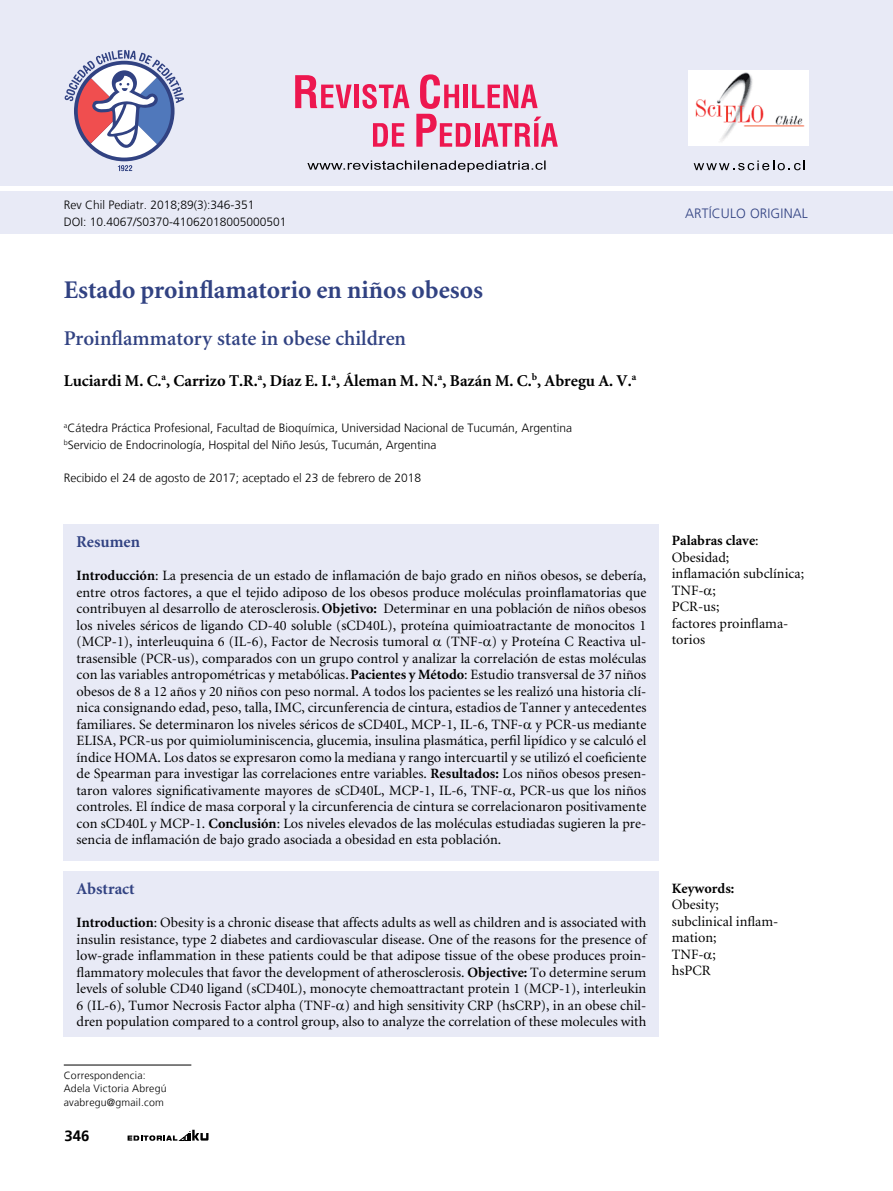
<style>
.page{position:relative;width:893px;height:1191px;background:#fff}
.page>*{position:absolute;margin:0;border:0;box-sizing:border-box;transform-origin:0 0}
.t1{font:700 25.5px "Minion";color:#314282}
.t2{font:600 21px "Minion";color:#314282}
.t3{font:700 16.5px "Minion";color:#000}
.t4{font:700 16.5px "Minion";color:#314282}
.t5{font:700 15px "Frutiger LT";color:#000}
.t6{font:14.25px/16.5px "Minion";color:#000}
.t7{font:700 14.25px "Minion";color:#000}
.t8{font:300 13.5px "Frutiger LT";letter-spacing:.01em;color:#314282}
.t9{font:300 12px/16.5px "Frutiger LT";color:#000}
.t10{font:300 10.5px/13.5px "Frutiger LT";letter-spacing:.02em;color:#000}
.s1{font-weight:700}
</style>
<div class="page">
<svg style="left:128px;top:1129px;width:81px;height:11px"></svg>
<div style="left:0;top:192px;width:893px;height:42px;background:#e8eaf6"></div>
<div style="left:0;top:0;width:893px;height:186px;background:#e8eaf6"></div>
<svg style="left:694px;top:160px;width:111px;height:10px"></svg>
<svg style="left:373px;top:123px;width:31px;height:24px"></svg>
<svg style="left:295px;top:75px;width:57px;height:33px"></svg>
<div style="left:354px;top:85px;width:5px;height:23px;background:#ed174f"></div>
<svg style="left:362px;top:84px;width:47px;height:25px"></svg>
<svg style="left:416px;top:74px;width:142px;height:73px"></svg>
<svg style="left:118px;top:165px;width:14px;height:6px"></svg>
<svg style="left:65px;top:50px;width:119px;height:108px"></svg>
<svg style="left:307px;top:160px;width:239px;height:12px"></svg>
<img style="left:689px;top:70px;width:119px;height:76px">
<hr style="left:64px;top:1064px;width:127px;height:1px;background:#000">
<div style="left:64px;top:524px;width:595px;height:336px;background:#e8eaf6"></div>
<div style="left:64px;top:871px;width:595px;height:165px;background:#e8eaf6"></div>
<p class="t9" style="left:64px;top:197px;width:224px">Rev Chil Pediatr. 2018;89(3):346-351<br>DOI: 10.4067/S0370-41062018005000501</p>
<p class="t8" style="left:685px;top:205px;width:124px">Artíc ulo Ori ginal</p>
<h1 class="t1" style="left:64px;top:277px;width:421px">Estado proinflamatorio en niños obesos</h1>
<h2 class="t2" style="left:64px;top:327px;width:344px">Proinflammatory state in obese children</h2>
<p class="t3" style="left:64px;top:372px;width:574px">Luciardi M. C.<sup>a</sup>, Carrizo T.R.<sup>a</sup>, Díaz E. I.<sup>a</sup>, Áleman M. N.<sup>a</sup>, Bazán M. C.<sup>b</sup>, Abregu A. V.<sup>a</sup></p>
<p class="t9" style="left:64px;top:420px;width:510px"><sup>a</sup>Cátedra Práctica Profesional, Facultad de Bioquímica, U niversidad Nacional de Tucumán, Argentina <sup>b</sup>Servicio de Endocrinología, Hospital del Niño Jesús, Tucumán, Argentina</p>
<p class="t9" style="left:64px;top:469px;width:359px">Recibido el 24 de agosto de 2017; aceptado el 23 de febrero de 2018</p>
<p class="t4" style="left:77px;top:533px;width:65px">Resumen</p>
<p class="t6" style="left:77px;top:568px;width:571px;text-align:justify"><span class="s1">Introducción</span>: La presencia de un estado de inflamación de bajo grado en niños obesos, se debería, entre otros factores, a que el tejido adiposo de los obesos produce moléculas proinflamatorias que contribuyen al desarrollo de aterosclerosis.<span class="s1">Objetivo:</span> Determinar en una población de niños obesos los niveles séricos de ligando CD-40 soluble (sCD40L), proteína quimioatractante de monocitos 1 (MCP-1), interleuquina 6 (IL-6), Factor de Necrosis tumoral (TNF- ) y Proteína C Reactiva ul&shy;trasensible (PCR-us), comparados con un grupo control y analizar la correlación de estas moléculas con las variables antropométricas y metabólicas.<span class="s1">Pacientes y Método</span>: Estudio transversal de 37 niños obesos de 8 a 12 años y 20 niños con peso normal. A todos los pacientes se les realizó una historia clí&shy;nica consignando edad, peso, talla, IMC, circunferencia de cintura, estadios de Tanner y antecedentes familiares. Se determinaron los niveles séricos de sCD40L, MCP-1, IL-6, TNF- y PCR-us mediante ELISA, PCR-us por quimioluminiscencia, glucemia, insulina plasmática, perfil lipídico y se calculó el índice HOMA. Los datos se expresaron como la mediana y rango intercuartil y se utilizó el coeficiente de Spearman para investigar las correlaciones entre variables. <span class="s1">Resultados:</span> Los niños obesos presen&shy;taron valores significativamente mayores de sCD40L, MCP-1, IL-6, TNF- , PCR-us que los niños controles. El índice de masa corporal y la circunferencia de cintura se correlacionaron positivamente con sCD40L y MCP-1. <span class="s1">Conclusión</span>: Los niveles elevados de las moléculas estudiadas sugieren la pre&shy;sencia de inflamación de bajo grado asociada a obesidad en esta población.</p>
<p class="t4" style="left:77px;top:880px;width:60px">Abstract</p>
<p class="t6" style="left:77px;top:915px;width:571px;text-align:justify"><span class="s1">Introduction</span>: Obesity is a chronic disease that affects adults as well as children and is associated with insulin resistance, type 2 diabetes and cardiovascular disease. One of the reasons for the presence of low-grade inflammation in these patients could be that adipose tissue of the obese produces proin&shy;flammatory molecules that favor the development of atherosclerosis. <span class="s1">Objective:</span> To determine serum levels of soluble CD40 ligand (sCD40L), monocyte chemoattractant protein 1 (MCP-1), interleukin 6 (IL-6), Tumor Necrosis Factor alpha (TNF- ) and high sensitivity CRP (hsCRP), in an obese chil&shy;dren population compared to a control group, also to analyze the correlation of these molecules with</p>
<p class="t10" style="left:64px;top:1068px;width:104px">Correspondencia:<br>Adela Victoria Abregú avabregu@gmail.com</p>
<p class="t5" style="left:65px;top:1126px;width:27px">346</p>
<p class="t6" style="left:672px;top:533px;width:134px"><span class="s1">Palabras clave</span>:<br>Obesidad;<br>inflamación subclínica;<br>TNF- ;<br>PCR-us;<br>factores proinflama&shy;torios</p>
<p class="t7" style="left:672px;top:881px;width:64px">Keywords:</p>
<p class="t6" style="left:672px;top:897px;width:108px">Obesity; subclinical inflam&shy;mation;<br>TNF- ;<br>hsPCR</p>
</div>
